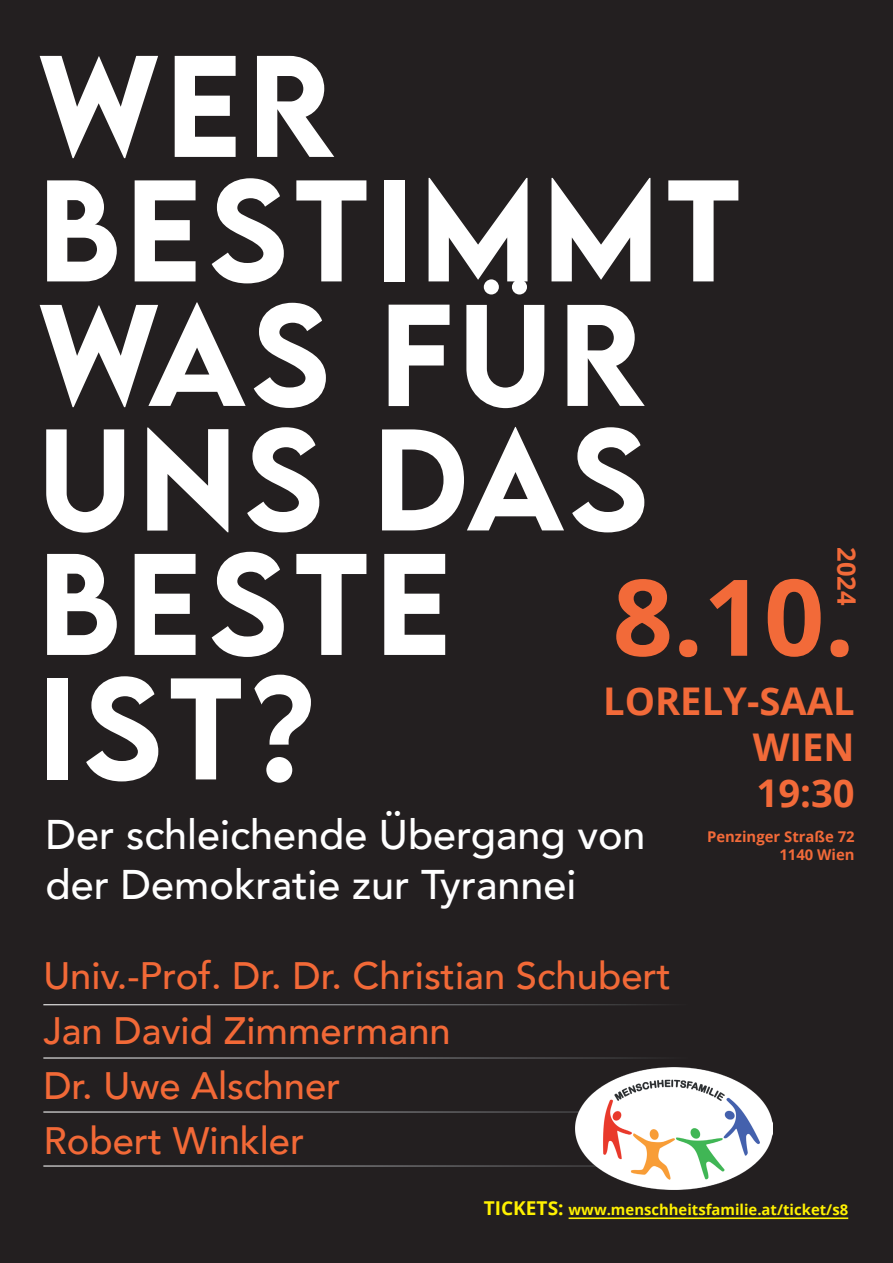
<style>
.page{position:relative;width:893px;height:1263px;background:#231f20}
.page>*{position:absolute;margin:0;border:0;box-sizing:border-box;transform-origin:0 0}
.t1{font:500 128.4px/124.5px "LEMONMILK";letter-spacing:.05em;color:#fff}
.t2{font:700 106.05px "Open Sans";color:#f26a39}
.t3{font:500 41.4px/49.7px "Avenir";color:#fff}
.t4{font:500 38.25px/54.9px "Avenir";color:#f26937}
.t5{font:700 38.25px/45.8px "Open Sans";color:#f26a39;text-align:justify}
.t6{font:700 25.5px "Open Sans";color:#f26a39}
.t7{font:700 14.85px "Open Sans";color:#fff101}
.t8{font:700 14.85px/17.9px "Open Sans";color:#f26a39;text-align:right}
.s1{font-size:19.05px}
</style>
<div class="page">
<hr style="left:43px;top:1004px;width:645px;height:1px;background:#fff">
<hr style="left:43px;top:1057px;width:645px;height:1px;background:#fff">
<hr style="left:43px;top:1111px;width:645px;height:1px;background:#fff">
<hr style="left:43px;top:1165px;width:645px;height:1px;background:#fff">
<img style="left:576px;top:1067px;width:197px;height:123px">
<hr style="left:569px;top:1217px;width:279px;height:2px;background:#fff101">
<h1 class="t1" style="left:38px;top:45px;width:704px">WER<br>BESTIMMT<br>WAS FÜR<br>UNS DAS<br>BESTE<br>IST?</h1>
<p class="t3" style="left:46px;top:808px;width:602px">Der schleichende Übergang von der Demokratie zur Tyrannei</p>
<p class="t6" style="left:865px;top:547px;width:60px;rotate:90deg">2024</p>
<h2 class="t2" style="left:612px;top:542px;width:244px">8.10.</h2>
<p class="t5" style="left:753px;top:677px;width:104px;text-indent:-150px">LORELY-SAAL WIEN 19:30</p>
<p class="t8" style="left:707px;top:827px;width:149px">Penzinger Straße 72<br>1140 Wien</p>
<p class="t4" style="left:43px;top:946px;width:629px">Univ.-Prof. Dr. Dr. Christian Schubert<br>Jan David Zimmermann<br>Dr. Uwe Alschner<br>Robert Winkler</p>
<p class="t7" style="left:484px;top:1199px;width:366px"><span class="s1">TICKETS:</span> www.menschheitsfamilie.at/ticket/s8</p>
</div>
